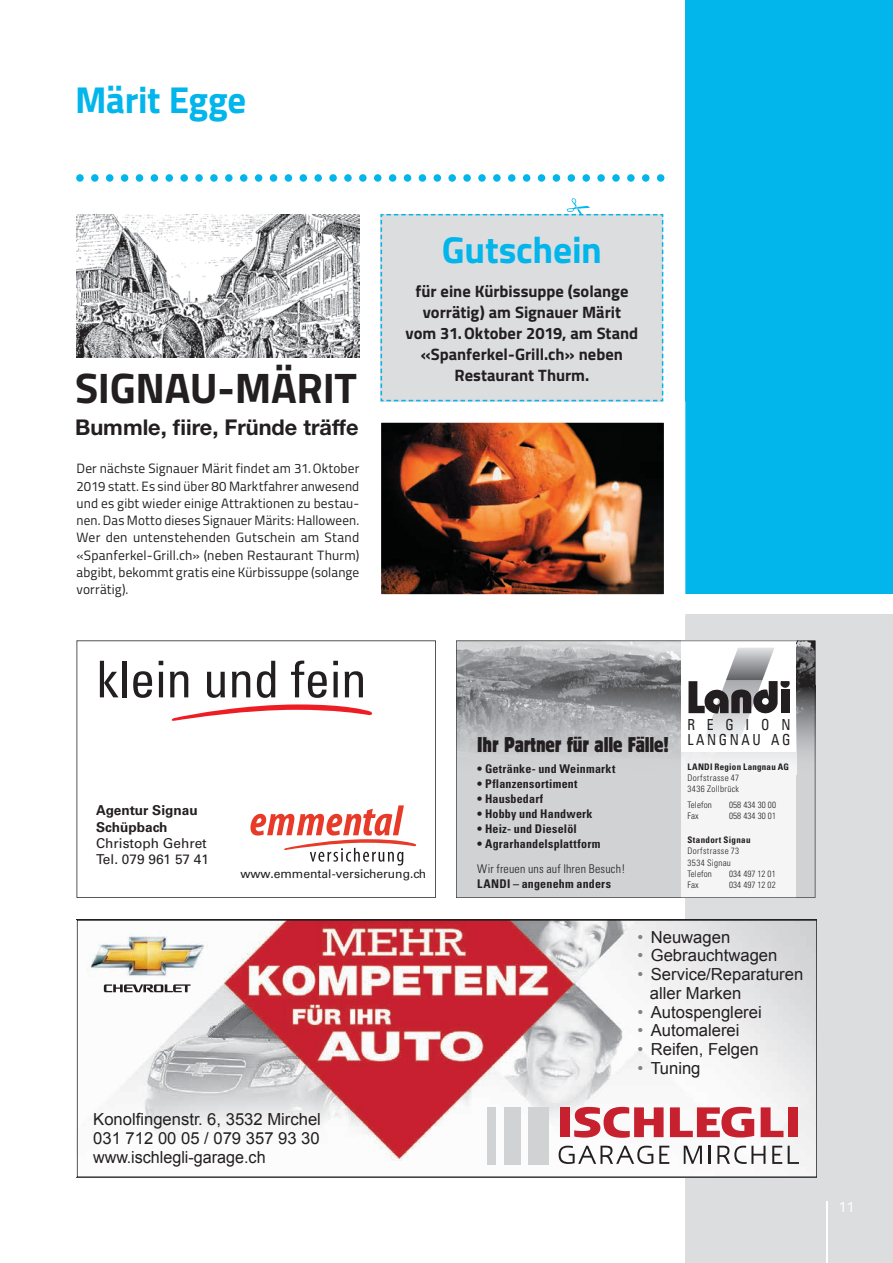
<style>
.page{position:relative;width:893px;height:1263px;background:#fff}
.page>*{position:absolute;margin:0;border:0;box-sizing:border-box;transform-origin:0 0}
.t1{font:condensed 50.7px "Univers LT Std";color:#231f20}
.t2{font:700 42.75px "Titillium";letter-spacing:-.005em;color:#231f20}
.t3{font:700 37.5px "Titillium";letter-spacing:-.01em;color:#02b5eb}
.t4{font:condensed 22.5px "Block T";letter-spacing:-.01em;color:#231f20}
.t5{font:700 21.75px "Helvetica Neue";color:#231f20}
.t6{font:16.65px/18.8px "Arial";color:#231f20;text-align:justify}
.t7{font:700 16.5px/21px "Titillium";color:#231f20;text-align:center}
.t8{font:condensed 15.15px/15.1px "Univers";letter-spacing:.19em;color:#231f20;scale:.9 1}
.t9{font:15px "Titillium";color:#fff}
.t10{font:13.65px/16.4px "Univers LT Std";color:#231f20}
.t11{font:700 13.65px/16.4px "Univers LT Std";color:#231f20}
.t12{font:13.5px/17.2px "Titillium";letter-spacing:.01em;color:#231f20;text-align:justify}
.t13{font:12.15px "Univers LT Std";color:#231f20}
.t14{font:700 condensed 12px "Univers";letter-spacing:.015em;color:#231f20}
.t15{font:300 condensed 12px "Univers";letter-spacing:.015em;color:#231f20}
.t16{font:300 condensed 9px "Univers";letter-spacing:.015em;color:#231f20}
.t17{font:700 condensed 9px "Univers";letter-spacing:.03em;color:#231f20}
.t18{font:300 condensed 9px/11.2px "Univers";letter-spacing:.035em;color:#231f20}
.t19{font:300 condensed 9px/11.2px "Univers";letter-spacing:.04em;color:#231f20}
.s1{color:#808285}
</style>
<div class="page">
<div style="left:686px;top:0;width:207px;height:594px;background:#02b5eb"></div>
<div style="left:686px;top:615px;width:207px;height:648px;background:#dcdddf"></div>
<img style="left:380px;top:401px;width:284px;height:194px">
<svg style="left:77px;top:920px;width:740px;height:257px"></svg>
<svg style="left:456px;top:640px;width:359px;height:258px;background:#c6c7c9"></svg>
<svg style="left:77px;top:640px;width:359px;height:258px"></svg>
<svg style="left:76px;top:174px;width:588px;height:8px"></svg>
<img style="left:77px;top:214px;width:282px;height:143px">
<svg style="left:381px;top:198px;width:282px;height:203px;background:#dbdfe1"></svg>
<hr style="left:827px;top:1201px;width:1px;height:62px;background:#fff">
<h3 class="t3" style="left:75px;top:71px;width:173px">Märit Egge</h3>
<h2 class="t2" style="left:75px;top:356px;width:284px">SIGNAU-MÄRIT</h2>
<h3 class="t5" style="left:75px;top:413px;width:285px">Bummle, fiire, Fründe träffe</h3>
<p class="t12" style="left:77px;top:459px;width:284px">Der nächste Signauer Märit findet am 31. Oktober 2019 statt. Es sind über 80 Marktfahrer anwesend und es gibt wieder einige Attraktionen zu bestau&shy;nen. Das Motto dieses Signauer Märits: Halloween.<br>Wer den untenstehenden Gutschein am Stand «Spanferkel-Grill.ch» (neben Restaurant Thurm) abgibt, bekommt gratis eine Kürbissuppe (solange vorrätig).</p>
<h3 class="t3" style="left:442px;top:221px;width:161px">Gutschein</h3>
<p class="t7" style="left:406px;top:279px;width:234px">für eine Kürbissuppe (solange vorrätig) am Signauer Märit vom 31. Oktober 2019, am Stand «Spanferkel-Grill.ch» neben<br>Restaurant Thurm.</p>
<h1 class="t1" style="left:96px;top:647px;width:272px">klein und fein</h1>
<p class="t11" style="left:96px;top:802px;width:103px">Agentur Signau<br>Schüpbach</p>
<p class="t10" style="left:96px;top:835px;width:114px">Christoph Gehret<br>Tel. 079 961 57 41</p>
<p class="t13" style="left:240px;top:866px;width:187px">www.emmental-versicherung.ch</p>
<h3 class="t4" style="left:477px;top:733px;width:193px">Ihr Partner für alle Fälle!</h3>
<p class="t14" style="left:477px;top:762px;width:140px">• Getränke- und Weinmarkt</p>
<p class="t14" style="left:477px;top:777px;width:102px">• Pflanzensortiment</p>
<p class="t14" style="left:477px;top:792px;width:67px">• Hausbedarf</p>
<p class="t14" style="left:477px;top:807px;width:117px">• Hobby und Handwerk</p>
<p class="t14" style="left:477px;top:822px;width:101px">• Heiz- und Dieselöl</p>
<p class="t14" style="left:477px;top:837px;width:125px">• Agrarhandelsplattform</p>
<p class="t15" style="left:477px;top:862px;width:150px">Wir freuen uns auf Ihren Besuch!</p>
<p class="t14" style="left:477px;top:876px;width:135px">LANDI – angenehm anders</p>
<p class="t8" style="left:687px;top:717px;width:116px">REGION<br>LANGNAU AG</p>
<p class="t17" style="left:687px;top:761px;width:103px">LANDI Region Langnau AG</p>
<p class="t19" style="left:687px;top:772px;width:53px">Dorfstrasse 47<br>3436 Zollbrück</p>
<p class="t16" style="left:687px;top:799px;width:26px">Telefon</p>
<p class="t16" style="left:729px;top:799px;width:49px">058 434 30 00</p>
<p class="t16" style="left:687px;top:810px;width:13px">Fax</p>
<p class="t16" style="left:729px;top:810px;width:49px">058 434 30 01</p>
<p class="t17" style="left:687px;top:834px;width:65px">Standort Signau</p>
<p class="t18" style="left:687px;top:845px;width:53px">Dorfstrasse 73<br>3534 Signau<br>Telefon</p>
<p class="t16" style="left:729px;top:868px;width:48px">034 497 12 01</p>
<p class="t16" style="left:687px;top:879px;width:13px">Fax</p>
<p class="t16" style="left:729px;top:879px;width:48px">034 497 12 02</p>
<p class="t6" style="left:93px;top:1110px;width:229px">Konolfingenstr. 6, 3532 Mirchel 031 712 00 05 / 079 357 93 30 www.ischlegli-garage.ch</p>
<p class="t6" style="left:637px;top:927px;width:94px"><span class="s1">•</span> Neuwagen</p>
<p class="t6" style="left:637px;top:946px;width:142px"><span class="s1">•</span> Gebrauchtwagen</p>
<p class="t6" style="left:650px;top:965px;width:155px;text-indent:-13px"><span class="s1">•</span> Service/Reparaturen aller Marken</p>
<p class="t6" style="left:637px;top:1002px;width:126px"><span class="s1">•</span> Autospenglerei</p>
<p class="t6" style="left:637px;top:1021px;width:104px"><span class="s1">•</span> Automalerei</p>
<p class="t6" style="left:637px;top:1039px;width:123px"><span class="s1">•</span> Reifen, Felgen</p>
<p class="t6" style="left:637px;top:1058px;width:65px"><span class="s1">•</span> Tuning</p>
<p class="t9" style="left:838px;top:1195px;width:18px">11</p>
</div>
